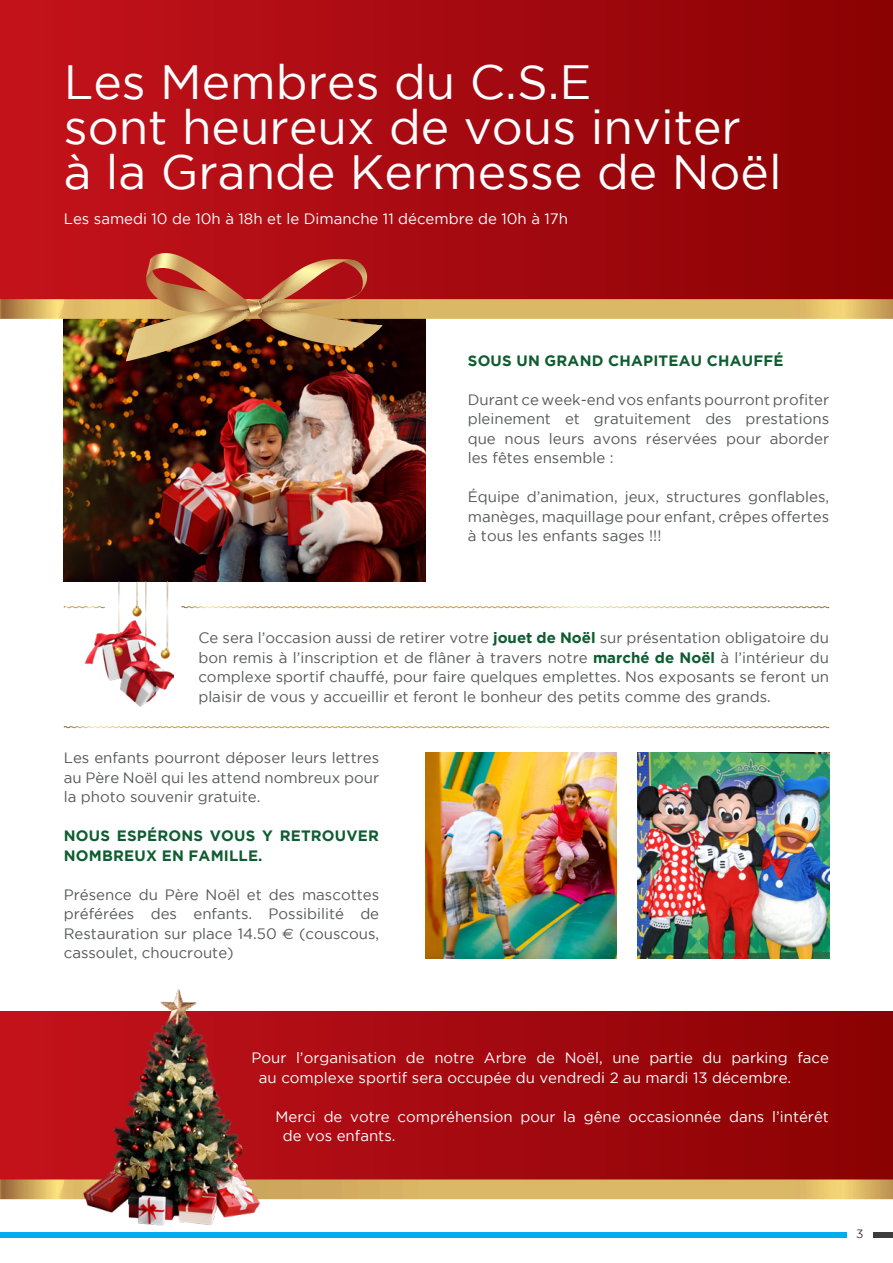
<style>
.page{position:relative;width:893px;height:1263px;background:#fff}
.page>*{position:absolute;margin:0;border:0;box-sizing:border-box;transform-origin:0 0}
.t1{font:48px/45px "Gotham";color:#fff}
.t2{font:15px/19.5px "Gotham";color:#57585a;text-align:justify}
.t3{font:15px/19.5px "Gotham";color:#fff}
.t4{font:700 15px/19.5px "Gotham";letter-spacing:.015em;color:#0e5d30}
.t5{font:12px "Gotham";color:#3d3d3b}
.s1{font-weight:700;color:#0e5d30}
.s2{font-family:"Euro Sans"}
</style>
<div class="page">
<div style="left:0;top:1232px;width:846px;height:6px;background:#00aeef"></div>
<div style="left:873px;top:1232px;width:20px;height:6px;background:#3d3d3b"></div>
<img style="left:64px;top:361px;width:361px;height:221px">
<div style="left:0;top:0;width:893px;height:307px;background:linear-gradient(to right,#c4121c,#8a0204)"></div>
<svg style="left:0;top:1011px;width:893px;height:168px;background:#a1080e"></svg>
<img style="left:638px;top:752px;width:191px;height:206px">
<img style="left:425px;top:752px;width:192px;height:206px">
<svg style="left:0;top:1179px;width:893px;height:20px;background:#d7b061"></svg>
<svg style="left:0;top:253px;width:893px;height:108px"></svg>
<img style="left:77px;top:989px;width:187px;height:237px">
<svg style="left:181px;top:606px;width:649px;height:2px"></svg>
<svg style="left:63px;top:606px;width:21px;height:2px"></svg>
<svg style="left:63px;top:726px;width:767px;height:2px"></svg>
<img style="left:84px;top:582px;width:90px;height:124px">
<h1 class="t1" style="left:64px;top:59px;width:719px">Les Membres du C.S.E<br>sont heureux de vous inviter<br>à la Grande Kermesse de Noël</h1>
<p class="t3" style="left:64px;top:208px;width:506px">Les samedi 10 de 10h à 18h et le Dimanche 11 décembre de 10h à 17h</p>
<p class="t4" style="left:468px;top:350px;width:317px">SOUS UN GRAND CHAPITEAU CHAUFFÉ</p>
<p class="t2" style="left:468px;top:389px;width:363px">Durant ce week-end vos enfants pourront profiter pleinement et gratuitement des prestations que nous leurs avons réservées pour aborder les fêtes ensemble :</p>
<p class="t2" style="left:468px;top:487px;width:363px">Équipe d’animation, jeux, structures gonflables, manèges, maquillage pour enfant, crêpes offertes à tous les enfants sages !!!</p>
<p class="t2" style="left:198px;top:628px;width:632px">Ce sera l’occasion aussi de retirer votre <span class="s1">jouet de Noël</span> sur présentation obligatoire du bon remis à l’inscription et de flâner à travers notre <span class="s1">marché de Noël</span> à l’intérieur du complexe sportif chauffé, pour faire quelques emplettes. Nos exposants se feront un plaisir de vous y accueillir et feront le bonheur des petits comme des grands.</p>
<p class="t2" style="left:64px;top:748px;width:317px">Les enfants pourront déposer leurs lettres au Père Noël qui les attend nombreux pour la photo souvenir gratuite.</p>
<p class="t4" style="left:64px;top:826px;width:317px">NOUS ESPÉRONS VOUS Y RETROUVER<br>NOMBREUX EN FAMILLE.</p>
<p class="t2" style="left:64px;top:884px;width:317px">Présence du Père Noël et des mascottes préférées des enfants. Possibilité de Restauration sur place 14.50 <span class="s2">€</span> (couscous, cassoulet, choucroute)</p>
<p class="t3" style="left:259px;top:1048px;width:571px;text-indent:-8px">Pour l’organisation de notre Arbre de Noël, une partie du parking face au complexe sportif sera occupée du vendredi 2 au mardi 13 décembre.</p>
<p class="t3" style="left:283px;top:1107px;width:548px;text-indent:-7px">Merci de votre compréhension pour la gêne occasionnée dans l’intérêt de vos enfants.</p>
<p class="t5" style="left:856px;top:1227px;width:9px">3</p>
</div>
